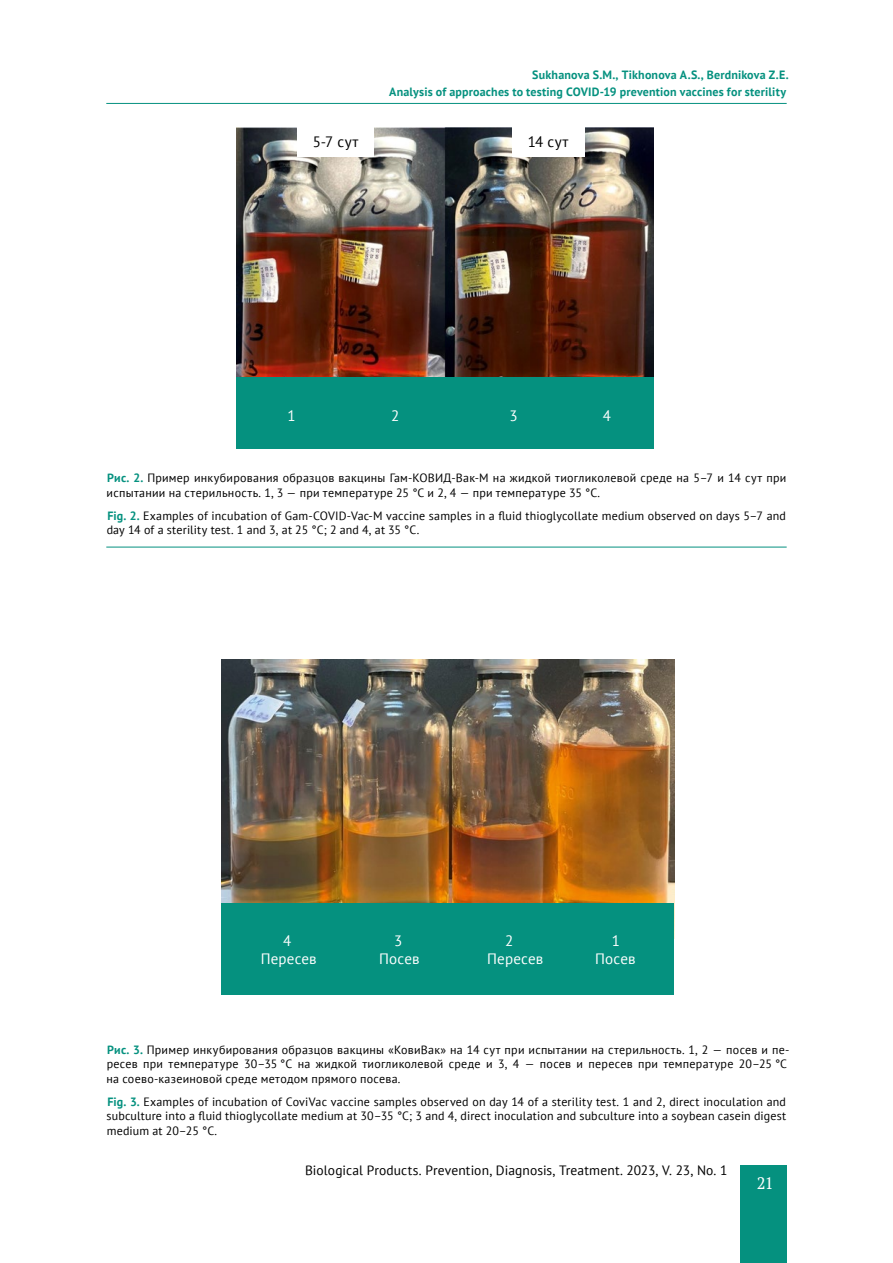
<style>
.page{position:relative;width:893px;height:1263px;background:#fff}
.page>*{position:absolute;margin:0;border:0;box-sizing:border-box;transform-origin:0 0}
.t1{font:16.5px "PT Serif";color:#fff}
.t2{font:15px "PT Sans";letter-spacing:.01em;color:#fff}
.t3{font:15px "PT Sans";letter-spacing:.035em;color:#000}
.t4{font:13.5px "PT Sans";letter-spacing:.01em;color:#000}
.t5{font:12px/14.4px "PT Sans";letter-spacing:.02em;color:#000}
.t6{font:700 12px/17.2px "PT Sans";letter-spacing:.015em;color:#05917f;text-align:right}
.s1{font-weight:700;color:#05917f}
</style>
<div class="page">
<div style="left:740px;top:1165px;width:47px;height:98px;background:#05917f"></div>
<hr style="left:106px;top:103px;width:681px;height:1px;background:#05917f">
<hr style="left:106px;top:547px;width:681px;height:1px;background:#05917f">
<img style="left:222px;top:659px;width:452px;height:245px">
<div style="left:222px;top:904px;width:452px;height:91px;background:#05917f"></div>
<img style="left:237px;top:128px;width:417px;height:249px">
<div style="left:237px;top:377px;width:417px;height:72px;background:#05917f"></div>
<div style="left:297px;top:128px;width:77px;height:29px;background:#fff"></div>
<div style="left:512px;top:128px;width:73px;height:29px;background:#fff"></div>
<p class="t6" style="left:389px;top:66px;width:401px">Sukhanova S.M., Tikhonova A.S., Berdnikova Z.E.<br>Analysis of approaches to testing COVID-19 prevention vaccines for sterility</p>
<p class="t3" style="left:313px;top:133px;width:47px">5-7 сут</p>
<p class="t3" style="left:528px;top:133px;width:42px">14 сут</p>
<p class="t2" style="left:288px;top:406px;width:10px">1</p>
<p class="t2" style="left:391px;top:406px;width:10px">2</p>
<p class="t2" style="left:510px;top:406px;width:10px">3</p>
<p class="t2" style="left:603px;top:406px;width:10px">4</p>
<p class="t5" style="left:107px;top:470px;width:681px"><span class="s1">Рис. 2.</span> Пример инкубирования образцов вакцины Гам-КОВИД-Вак-М на жидкой тиогликолевой среде на 5–7 и 14 сут при испытании на стерильность. 1, 3 — при температуре 25 °С и 2, 4 — при температуре 35 °С.</p>
<p class="t5" style="left:107px;top:508px;width:681px"><span class="s1">Fig. 2.</span> Examples of incubation of Gam-COVID-Vac-M vaccine samples in a fluid thioglycollate medium observed on days 5–7 and day 14 of a sterility test. 1 and 3, at 25 °C; 2 and 4, at 35 °C.</p>
<p class="t2" style="left:283px;top:931px;width:10px">4</p>
<p class="t2" style="left:394px;top:931px;width:10px">3</p>
<p class="t2" style="left:505px;top:931px;width:10px">2</p>
<p class="t2" style="left:612px;top:931px;width:10px">1</p>
<p class="t2" style="left:261px;top:949px;width:58px">Пересев</p>
<p class="t2" style="left:379px;top:949px;width:42px">Посев</p>
<p class="t2" style="left:487px;top:949px;width:58px">Пересев</p>
<p class="t2" style="left:595px;top:949px;width:42px">Посев</p>
<p class="t5" style="left:107px;top:1042px;width:684px"><span class="s1">Рис. 3.</span> Пример инкубирования образцов вакцины «КовиВак» на 14 сут при испытании на стерильность. 1, 2 — посев и пе&shy;ресев при температуре 30–35 °С на жидкой тиогликолевой среде и 3, 4 — посев и пересев при температуре 20–25 °С на соево-казеиновой среде методом прямого посева.</p>
<p class="t5" style="left:107px;top:1094px;width:681px;text-align:justify"><span class="s1">Fig. 3.</span> Examples of incubation of CoviVac vaccine samples observed on day 14 of a sterility test. 1 and 2, direct inoculation and subculture into a fluid thioglycollate medium at 30–35 °C; 3 and 4, direct inoculation and subculture into a soybean casein digest medium at 20–25 °C.</p>
<p class="t4" style="left:305px;top:1162px;width:424px">Biological Products. Prevention, Diagnosis, Treatment. 2023, V. 23, No. 1</p>
<h1 class="t1" style="left:757px;top:1172px;width:18px">21</h1>
</div>
